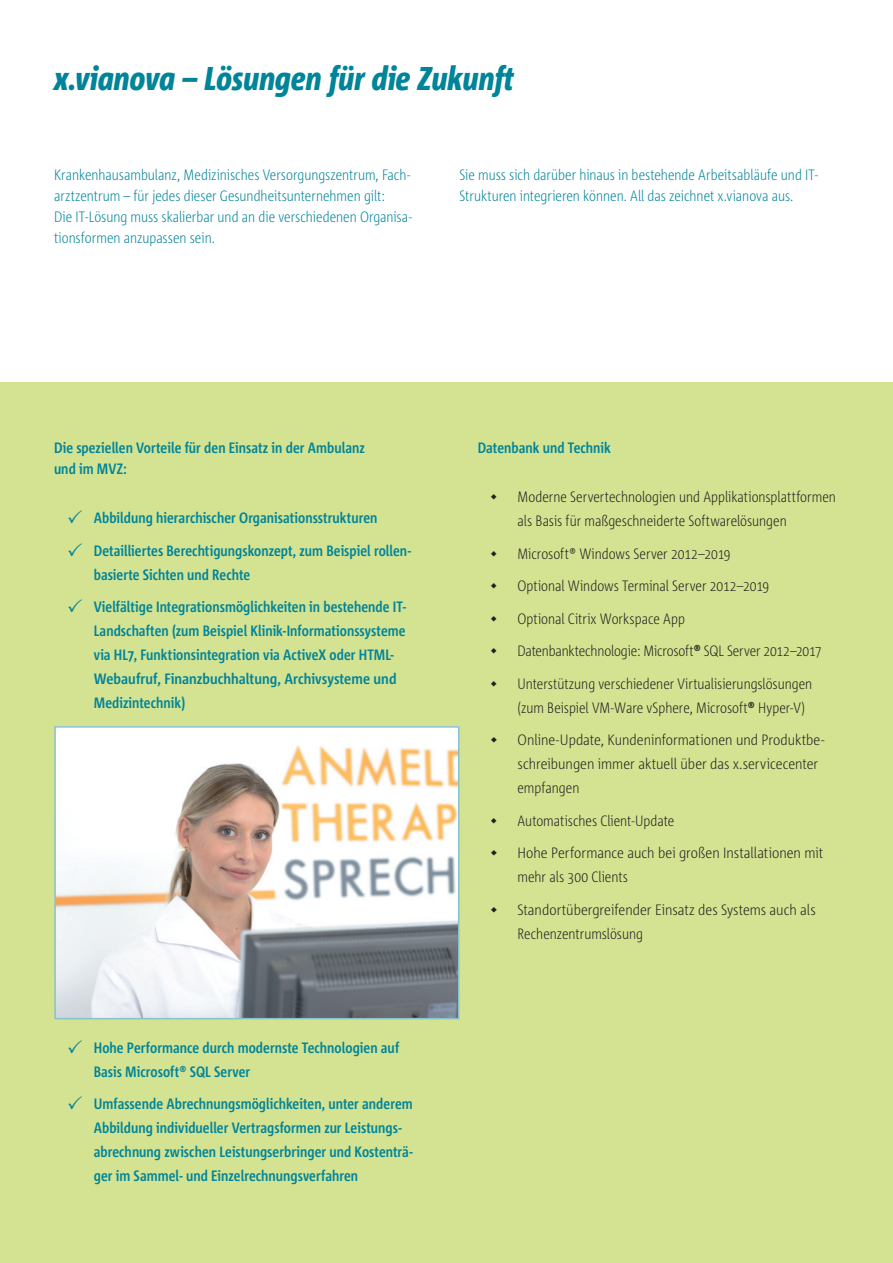
<style>
.page{position:relative;width:893px;height:1263px;background:#fff}
.page>*{position:absolute;margin:0;border:0;box-sizing:border-box;transform-origin:0 0}
.t1{font:italic 800 33px "Corpid E1 s Cd";color:#00849a}
.t2{font:700 15px/24px "Corpid E1 s Cd";letter-spacing:.005em;color:#00849a}
.t3{font:300 15px/24px "Corpid E1 s Cd";color:#231f20}
.t4{font:300 15px/21px "Corpid E1 s Cd";color:#00849a}
.t5{font:300 15px/24px "Corpid E1 s Cd";color:#231f20;scale:1.05 1}
.s1{font-weight:700}
</style>
<div class="page">
<div style="left:0;top:383px;width:893px;height:880px;background:#d4e391"></div>
<img style="left:57px;top:729px;width:399px;height:287px">
<div style="left:54px;top:726px;width:405px;height:293px;border:2px solid #8ac1cd"></div>
<h1 class="t1" style="left:54px;top:58px;width:462px">x.vianova – Lösungen für die Zukunft</h1>
<p class="t4" style="left:54px;top:164px;width:359px">Krankenhausambulanz, Medizinisches Versorgungszentrum, Fach&shy;arztzentrum – für jedes dieser Gesundheitsunternehmen gilt:<br>Die IT-Lösung muss skalierbar und an die verschiedenen Organisa&shy;tionsformen anzupassen sein.</p>
<p class="t4" style="left:459px;top:164px;width:360px">Sie muss sich darüber hinaus in bestehende Arbeitsabläufe und IT-<br>Strukturen integrieren können. All das zeichnet x.vianova aus.</p>
<p class="t2" style="left:54px;top:437px;width:312px;line-height:21px">Die speziellen Vorteile für den Einsatz in der Ambulanz und im MVZ:</p>
<p class="t2" style="left:94px;top:501px;width:319px;line-height:32.5px">Abbildung hierarchischer Organisationsstrukturen<br>Detailliertes Berechtigungskonzept, zum Beispiel rollen-</p>
<p class="t2" style="left:94px;top:558px;width:314px;line-height:32.5px">basierte Sichten und Rechte<br>Vielfältige Integrationsmöglichkeiten in bestehende IT-</p>
<p class="t2" style="left:94px;top:619px;width:313px">Landschaften (zum Beispiel Klinik-Informationssysteme via HL7, Funktionsintegration via ActiveX oder HTML-Webaufruf, Finanzbuchhaltung, Archivsysteme und Medizintechnik)</p>
<p class="t2" style="left:94px;top:1035px;width:307px">Hohe Performance durch modernste Technologien auf<br>Basis Microsoft® SQL Server</p>
<p class="t2" style="left:94px;top:1092px;width:321px">Umfassende Abrechnungsmöglichkeiten, unter anderem Abbildung individueller Vertragsformen zur Leistungs&shy;abrechnung zwischen Leistungserbringer und Kostenträ&shy;ger im Sammel- und Einzelrechnungsverfahren</p>
<p class="t2" style="left:478px;top:435px;width:135px">Datenbank und Technik</p>
<p class="t3" style="left:517px;top:485px;width:320px;text-indent:-27px"><span class="s1">◆</span> Moderne Servertechnologien und Applikationsplattformen als Basis für maßgeschneiderte Softwarelösungen</p>
<p class="t3" style="left:490px;top:541px;width:242px"><span class="s1">◆</span> Microsoft® Windows Server 2012–2019</p>
<p class="t3" style="left:490px;top:574px;width:280px"><span class="s1">◆</span> Optional Windows Terminal Server 2012–2019</p>
<p class="t3" style="left:490px;top:606px;width:196px"><span class="s1">◆</span> Optional Citrix Workspace App</p>
<p class="t3" style="left:490px;top:639px;width:333px"><span class="s1">◆</span> Datenbanktechnologie: Microsoft<span class="s1">®</span> SQL Server 2012–2017</p>
<p class="t3" style="left:517px;top:671px;width:296px;text-indent:-27px"><span class="s1">◆</span> Unterstützung verschiedener Virtualisierungslösungen (zum Beispiel VM-Ware vSphere, Microsoft<span class="s1">®</span> Hyper-V)</p>
<p class="t5" style="left:517px;top:728px;width:294px;text-indent:-27px"><span class="s1">◆</span> Online-Update, Kundeninformationen und Produktbe&shy;schreibungen immer aktuell über das x.servicecenter empfangen</p>
<p class="t3" style="left:490px;top:808px;width:185px"><span class="s1">◆</span> Automatisches Client-Update</p>
<p class="t5" style="left:517px;top:841px;width:293px;text-indent:-27px"><span class="s1">◆</span> Hohe Performance auch bei großen Installationen mit mehr als 300 Clients</p>
<p class="t5" style="left:517px;top:897px;width:286px;text-indent:-27px"><span class="s1">◆</span> Standortübergreifender Einsatz des Systems auch als<br>Rechenzentrumslösung</p>
</div>
